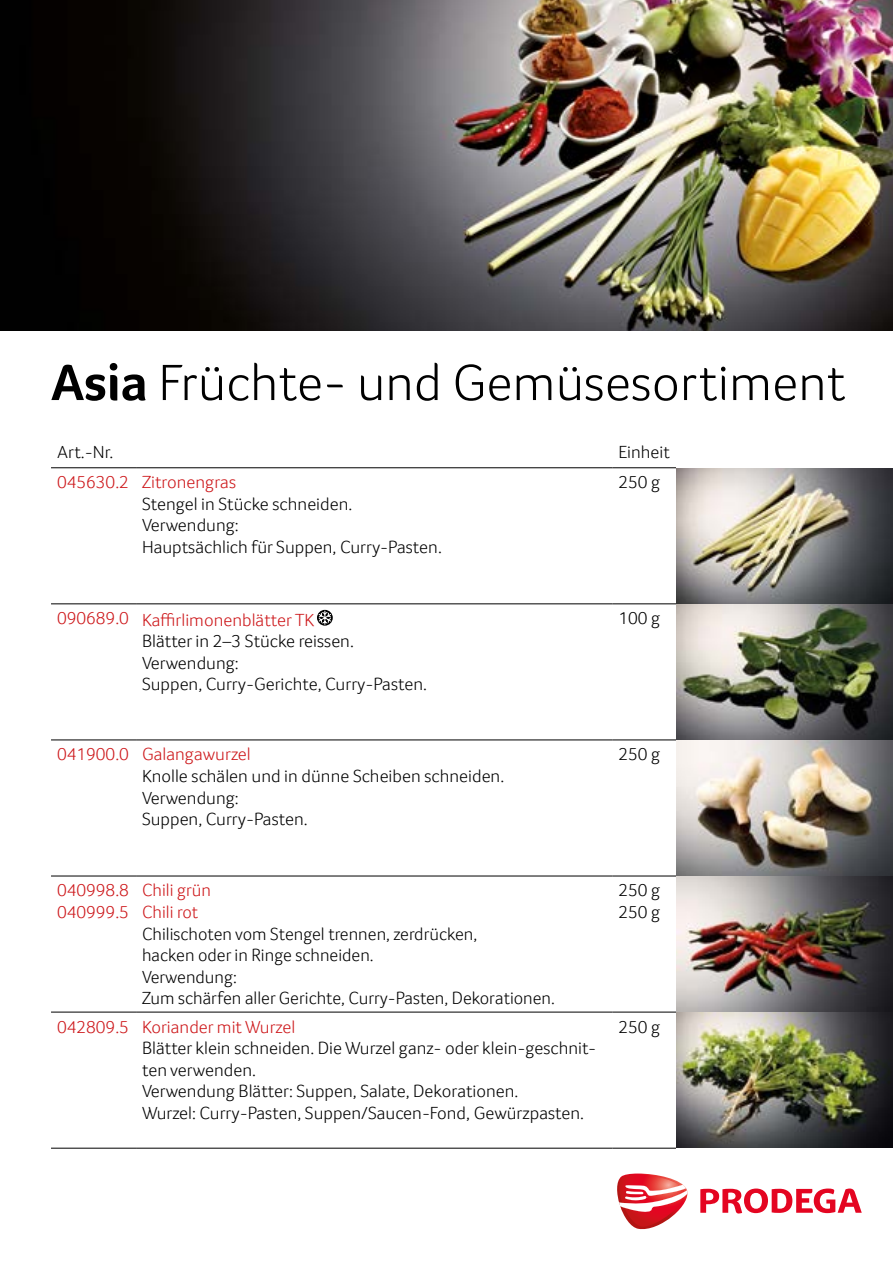
<style>
.page{position:relative;width:893px;height:1263px;background:#fff}
.page>*{position:absolute;margin:0;border:0;box-sizing:border-box;transform-origin:0 0}
.t1{font:300 52.5px "Transgourmet";color:#000}
.t2{font:300 18px/21.6px "Transgourmet";color:#000}
.t3{font:300 18px "Transgourmet";color:#cd171a}
.s1{font-weight:700}
</style>
<div class="page">
<svg style="left:700px;top:1188px;width:162px;height:25px"></svg>
<svg style="left:617px;top:1173px;width:71px;height:57px"></svg>
<img style="left:0;top:0;width:893px;height:331px">
<hr style="left:51px;top:467px;width:85px;height:1px;background:#000">
<hr style="left:136px;top:467px;width:476px;height:1px;background:#000">
<hr style="left:612px;top:467px;width:64px;height:1px;background:#000">
<hr style="left:51px;top:603px;width:85px;height:1px;background:#000">
<hr style="left:136px;top:603px;width:476px;height:1px;background:#000">
<hr style="left:612px;top:603px;width:64px;height:1px;background:#000">
<hr style="left:51px;top:739px;width:85px;height:1px;background:#000">
<hr style="left:136px;top:739px;width:476px;height:1px;background:#000">
<hr style="left:612px;top:739px;width:64px;height:1px;background:#000">
<hr style="left:51px;top:876px;width:85px;height:1px;background:#000">
<hr style="left:136px;top:876px;width:476px;height:1px;background:#000">
<hr style="left:612px;top:876px;width:64px;height:1px;background:#000">
<hr style="left:51px;top:1012px;width:85px;height:1px;background:#000">
<hr style="left:136px;top:1012px;width:476px;height:1px;background:#000">
<hr style="left:612px;top:1012px;width:64px;height:1px;background:#000">
<hr style="left:51px;top:1148px;width:85px;height:1px;background:#000">
<hr style="left:136px;top:1148px;width:476px;height:1px;background:#000">
<hr style="left:612px;top:1148px;width:64px;height:1px;background:#000">
<img style="left:676px;top:468px;width:217px;height:135px">
<svg style="left:317px;top:610px;width:16px;height:16px"></svg>
<svg style="left:318px;top:610px;width:14px;height:15px"></svg>
<img style="left:676px;top:605px;width:217px;height:134px">
<img style="left:676px;top:741px;width:217px;height:134px">
<img style="left:676px;top:877px;width:217px;height:134px">
<img style="left:676px;top:1013px;width:217px;height:134px">
<p class="t1" style="left:51px;top:352px;width:796px"><span class="s1">Asia</span> Früchte- und Gemüsesortiment</p>
<p class="t2" style="left:57px;top:441px;width:58px">Art.-Nr.</p>
<p class="t2" style="left:618px;top:441px;width:53px">Einheit</p>
<p class="t3" style="left:57px;top:472px;width:73px">045630.2</p>
<p class="t3" style="left:142px;top:472px;width:96px">Zitronengras</p>
<p class="t2" style="left:142px;top:493px;width:212px">Stengel in Stücke schneiden.</p>
<p class="t2" style="left:142px;top:514px;width:98px">Verwendung:</p>
<p class="t2" style="left:142px;top:536px;width:301px">Hauptsächlich für Suppen, Curry-Pasten.</p>
<p class="t2" style="left:618px;top:471px;width:43px">250 g</p>
<p class="t3" style="left:57px;top:608px;width:73px">090689.0</p>
<p class="t3" style="left:142px;top:609px;width:174px">Kaffirlimonenblätter TK</p>
<p class="t2" style="left:142px;top:630px;width:213px">Blätter in 2–3 Stücke reissen.</p>
<p class="t2" style="left:142px;top:652px;width:98px">Verwendung:</p>
<p class="t2" style="left:142px;top:673px;width:286px">Suppen, Curry-Gerichte, Curry-Pasten.</p>
<p class="t3" style="left:57px;top:744px;width:73px">041900.0</p>
<p class="t3" style="left:142px;top:744px;width:110px">Galangawurzel</p>
<p class="t2" style="left:142px;top:765px;width:364px">Knolle schälen und in dünne Scheiben schneiden.</p>
<p class="t2" style="left:142px;top:786px;width:98px">Verwendung:</p>
<p class="t2" style="left:142px;top:808px;width:167px">Suppen, Curry-Pasten.</p>
<p class="t3" style="left:57px;top:880px;width:73px">040998.8</p>
<p class="t3" style="left:57px;top:901px;width:73px">040999.5</p>
<p class="t3" style="left:142px;top:880px;width:71px">Chili grün</p>
<p class="t3" style="left:142px;top:901px;width:58px">Chili rot</p>
<p class="t2" style="left:142px;top:923px;width:337px">Chilischoten vom Stengel trennen, zerdrücken, hacken oder in Ringe schneiden.</p>
<p class="t2" style="left:142px;top:966px;width:96px">Verwendung:</p>
<p class="t2" style="left:142px;top:987px;width:414px">Zum schärfen aller Gerichte, Curry-Pasten, Dekorationen.</p>
<p class="t3" style="left:57px;top:1016px;width:73px">042809.5</p>
<p class="t3" style="left:142px;top:1016px;width:155px">Koriander mit Wurzel</p>
<p class="t2" style="left:142px;top:1037px;width:455px">Blätter klein schneiden. Die Wurzel ganz- oder klein-geschnit&shy;ten verwenden.</p>
<p class="t2" style="left:142px;top:1080px;width:444px">Verwendung Blätter: Suppen, Salate, Dekorationen.<br>Wurzel: Curry-Pasten, Suppen/Saucen-Fond, Gewürzpasten.</p>
<p class="t2" style="left:618px;top:607px;width:43px">100 g</p>
<p class="t2" style="left:618px;top:743px;width:43px">250 g</p>
<p class="t2" style="left:618px;top:879px;width:43px">250 g</p>
<p class="t2" style="left:618px;top:901px;width:43px">250 g</p>
<p class="t2" style="left:618px;top:1015px;width:43px">250 g</p>
</div>
